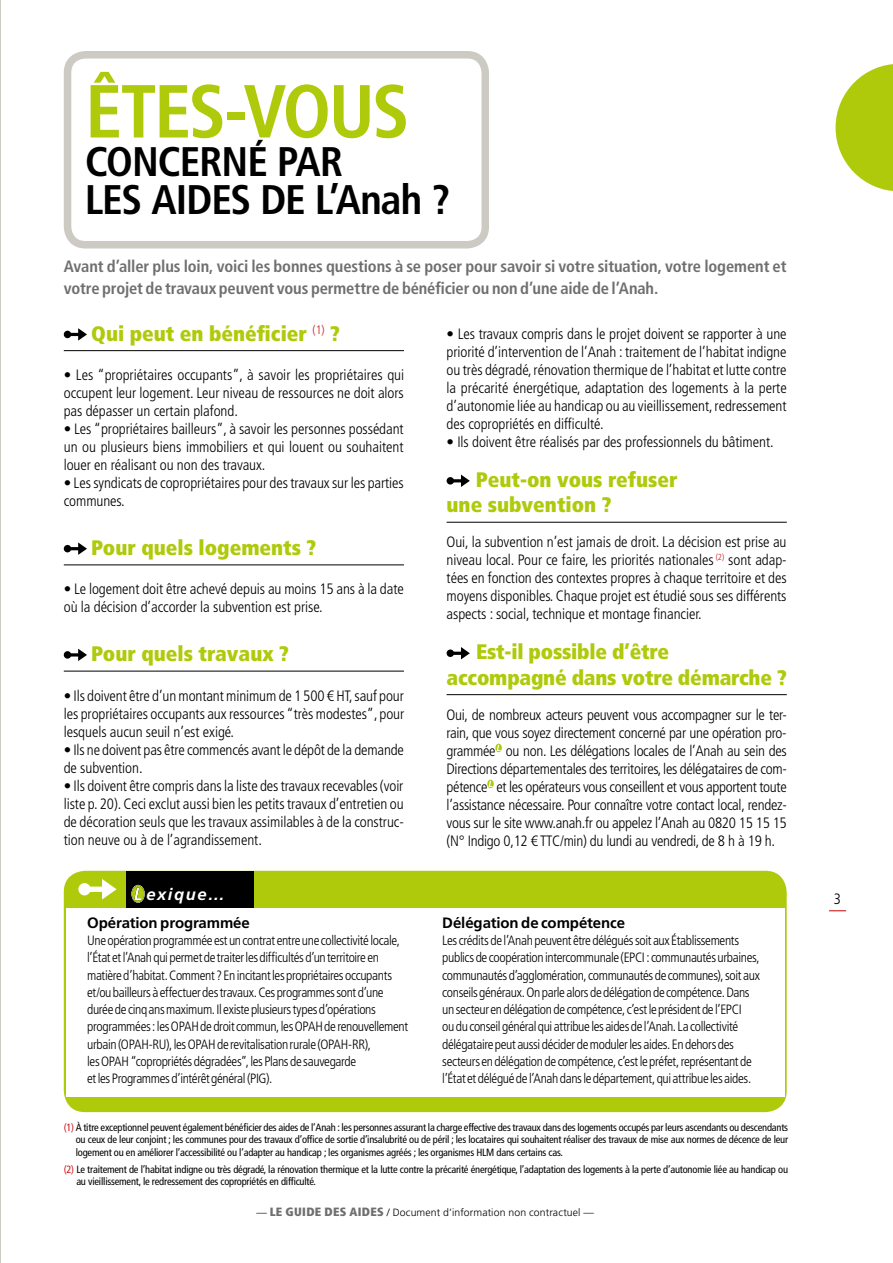
<style>
.page{position:relative;width:893px;height:1263px;background:#fff}
.page>*{position:absolute;margin:0;border:0;box-sizing:border-box;transform-origin:0 0}
.t1{font:700 condensed 75px "Frutiger LT Std";letter-spacing:-.035em;color:#afca0b}
.t2{font:700 condensed 41.25px/38.4px "Frutiger LT Std";letter-spacing:-.025em;color:#000}
.t3{font:900 condensed 21px/25.2px "Frutiger LT Std";color:#afca0b}
.t4{font:700 condensed 16.5px/22.5px "Frutiger LT Std";letter-spacing:-.01em;color:#706f6f}
.t5{font:italic 700 16.5px "Frutiger LT Std";letter-spacing:.095em;color:#fff}
.t6{font:300 condensed 15px/18px "Frutiger LT Std";letter-spacing:-.005em;color:#000;text-align:justify}
.t7{font:700 15px "Frutiger LT Std";letter-spacing:-.005em;color:#000}
.t8{font:300 condensed 13.5px/17.2px "Frutiger LT Std";letter-spacing:-.025em;color:#000}
.t9{font:condensed 10.5px/12.6px "Frutiger LT Std";letter-spacing:-.02em;color:#000;text-align:justify}
.t10{font:300 10.5px "Frutiger LT Std";letter-spacing:.01em;color:#000}
.s1{color:#cd171a}
.s2{font-weight:900;font-stretch:condensed;font-size:12px;color:#706f6f}
</style>
<div class="page">
<svg style="left:829px;top:910px;width:17px;height:1px"></svg>
<hr style="left:64px;top:350px;width:340px;height:1px;background:#000">
<hr style="left:64px;top:565px;width:340px;height:1px;background:#000">
<hr style="left:64px;top:671px;width:340px;height:1px;background:#000">
<svg style="left:70px;top:328px;width:17px;height:13px"></svg>
<div style="left:64px;top:331px;width:7px;height:7px;background:#000;border-radius:50%"></div>
<svg style="left:70px;top:542px;width:17px;height:13px"></svg>
<div style="left:64px;top:545px;width:7px;height:7px;background:#000;border-radius:50%"></div>
<svg style="left:70px;top:649px;width:17px;height:12px"></svg>
<div style="left:64px;top:651px;width:7px;height:8px;background:#000;border-radius:50%"></div>
<div style="left:64px;top:51px;width:425px;height:197px;border:8px solid #cdc9c3;border-radius:18px"></div>
<hr style="left:447px;top:522px;width:340px;height:1px;background:#000">
<hr style="left:447px;top:694px;width:340px;height:1px;background:#000">
<svg style="left:453px;top:475px;width:17px;height:12px"></svg>
<div style="left:447px;top:477px;width:7px;height:7px;background:#000;border-radius:50%"></div>
<svg style="left:453px;top:647px;width:17px;height:12px"></svg>
<div style="left:447px;top:649px;width:7px;height:8px;background:#000;border-radius:50%"></div>
<svg style="left:495px;top:744px;width:7px;height:8px"></svg>
<svg style="left:487px;top:780px;width:7px;height:8px"></svg>
<div style="left:64px;top:871px;width:723px;height:241px;background:#afca0b;border-radius:21px"></div>
<div style="left:126px;top:871px;width:128px;height:37px;background:#000"></div>
<svg style="left:131px;top:885px;width:14px;height:18px"></svg>
<svg style="left:89px;top:879px;width:28px;height:20px"></svg>
<div style="left:78px;top:883px;width:13px;height:12px;background:#fff;border-radius:50%"></div>
<div style="left:66px;top:908px;width:718px;height:188px;background:#fff"></div>
<svg style="left:836px;top:64px;width:57px;height:127px"></svg>
<h1 class="t1" style="left:85px;top:67px;width:326px">ÊTES-VOUS</h1>
<h2 class="t2" style="left:85px;top:143px;width:367px">CONCERNÉ PAR<br>LES AIDES DE L’Anah ?</h2>
<p class="t4" style="left:64px;top:255px;width:724px">Avant d’aller plus loin, voici les bonnes questions à se poser pour savoir si votre situation, votre logement et votre projet de travaux peuvent vous permettre de bénéficier ou non d’une aide de l’Anah.</p>
<p class="t6" style="left:447px;top:325px;width:342px">• Les travaux compris dans le projet doivent se rapporter à une priorité d’intervention de l’Anah : traitement de l’habitat indigne ou très dégradé, rénovation thermique de l’habitat et lutte contre la précarité énergétique, adaptation des logements à la perte d’autonomie liée au handicap ou au vieillissement, redressement des copropriétés en difficulté.</p>
<p class="t6" style="left:447px;top:433px;width:329px">• Ils doivent être réalisés par des professionnels du bâtiment.</p>
<h3 class="t3" style="left:447px;top:467px;width:233px;text-indent:29px">Peut-on vous refuser une subvention ?</h3>
<p class="t6" style="left:447px;top:533px;width:342px">Oui, la subvention n’est jamais de droit. La décision est prise au niveau local. Pour ce faire, les priorités nationales <sup>(2)</sup> sont adap&shy;tées en fonction des contextes propres à chaque territoire et des moyens disponibles. Chaque projet est étudié sous ses différents aspects : social, technique et montage financier.</p>
<h3 class="t3" style="left:447px;top:639px;width:342px;text-indent:29px">Est-il possible d’être accompagné dans votre démarche ?</h3>
<p class="t6" style="left:447px;top:706px;width:342px">Oui, de nombreux acteurs peuvent vous accompagner sur le ter&shy;rain, que vous soyez directement concerné par une opération pro&shy;grammée ou non. Les délégations locales de l’Anah au sein des Directions départementales des territoires, les délégataires de com&shy;pétence et les opérateurs vous conseillent et vous apportent toute l’assistance nécessaire. Pour connaître votre contact local, rendez&shy;vous sur le site www.anah.fr ou appelez l’Anah au 0820 15 15 15 (N° Indigo 0,12 € TTC/min) du lundi au vendredi, de 8 h à 19 h.</p>
<p class="t5" style="left:146px;top:884px;width:80px">exique…</p>
<p class="t7" style="left:87px;top:914px;width:164px">Opération programmée</p>
<p class="t8" style="left:87px;top:932px;width:323px">Une opération programmée est un contrat entre une collectivité locale, l’État et l’Anah qui permet de traiter les difficultés d’un territoire en matière d’habitat. Comment ? En incitant les propriétaires occupants et/ou bailleurs à effectuer des travaux. Ces programmes sont d’une durée de cinq ans maximum. Il existe plusieurs types d’opérations programmées : les OPAH de droit commun, les OPAH de renouvellement urbain (OPAH-RU), les OPAH de revitalisation rurale (OPAH-RR),<br>les OPAH “copropriétés dégradées”, les Plans de sauvegarde<br>et les Programmes d’intérêt général (PIG).</p>
<h3 class="t3" style="left:91px;top:321px;width:250px">Qui peut en bénéficier <sup>(1)</sup> ?</h3>
<p class="t6" style="left:64px;top:366px;width:342px">• Les “propriétaires occupants”, à savoir les propriétaires qui occupent leur logement. Leur niveau de ressources ne doit alors pas dépasser un certain plafond.</p>
<p class="t6" style="left:64px;top:420px;width:342px">• Les “propriétaires bailleurs”, à savoir les personnes possédant un ou plusieurs biens immobiliers et qui louent ou souhaitent louer en réalisant ou non des travaux.</p>
<p class="t6" style="left:64px;top:474px;width:342px">• Les syndicats de copropriétaires pour des travaux sur les parties communes.</p>
<h3 class="t3" style="left:91px;top:535px;width:227px">Pour quels logements ?</h3>
<p class="t6" style="left:64px;top:580px;width:342px">• Le logement doit être achevé depuis au moins 15 ans à la date où la décision d’accorder la subvention est prise.</p>
<h3 class="t3" style="left:91px;top:641px;width:199px">Pour quels travaux ?</h3>
<p class="t6" style="left:64px;top:687px;width:342px">• Ils doivent être d’un montant minimum de 1 500 € HT, sauf pour les propriétaires occupants aux ressources “très modestes”, pour lesquels aucun seuil n’est exigé.</p>
<p class="t6" style="left:64px;top:741px;width:342px">• Ils ne doivent pas être commencés avant le dépôt de la demande de subvention.</p>
<p class="t6" style="left:64px;top:777px;width:341px">• Ils doivent être compris dans la liste des travaux recevables (voir liste p. 20). Ceci exclut aussi bien les petits travaux d’entretien ou de décoration seuls que les travaux assimilables à de la construc&shy;tion neuve ou à de l’agrandissement.</p>
<p class="t7" style="left:442px;top:914px;width:184px">Délégation de compétence</p>
<p class="t8" style="left:442px;top:932px;width:319px">Les crédits de l’Anah peuvent être délégués soit aux Établissements publics de coopération intercommunale (EPCI : communautés urbaines, communautés d’agglomération, communautés de communes), soit aux conseils généraux. On parle alors de délégation de compétence. Dans un secteur en délégation de compétence, c’est le président de l’EPCI<br>ou du conseil général qui attribue les aides de l’Anah. La collectivité délégataire peut aussi décider de moduler les aides. En dehors des secteurs en délégation de compétence, c’est le préfet, représentant de l’État et délégué de l’Anah dans le département, qui attribue les aides.</p>
<p class="t9" style="left:76px;top:1121px;width:714px;text-indent:-12px"><span class="s1">(1)</span> À titre exceptionnel peuvent également bénéficier des aides de l’Anah : les personnes assurant la charge effective des travaux dans des logements occupés par leurs ascendants ou descendants ou ceux de leur conjoint ; les communes pour des travaux d’office de sortie d’insalubrité ou de péril ; les locataires qui souhaitent réaliser des travaux de mise aux normes de décence de leur logement ou en améliorer l’accessibilité ou l’adapter au handicap ; les organismes agréés ; les organismes HLM dans certains cas.</p>
<p class="t9" style="left:76px;top:1163px;width:713px;text-indent:-13px"><span class="s1">(2)</span> Le traitement de l’habitat indigne ou très dégradé, la rénovation thermique et la lutte contre la précarité énergétique, l’adaptation des logements à la perte d’autonomie liée au handicap ou au vieillissement, le redressement des copropriétés en difficulté.</p>
<p class="t10" style="left:256px;top:1206px;width:339px">— <span class="s2">Le Guide des aides</span> / Document d’information non contractuel —</p>
<p class="t6" style="left:834px;top:890px;width:9px">3</p>
</div>
